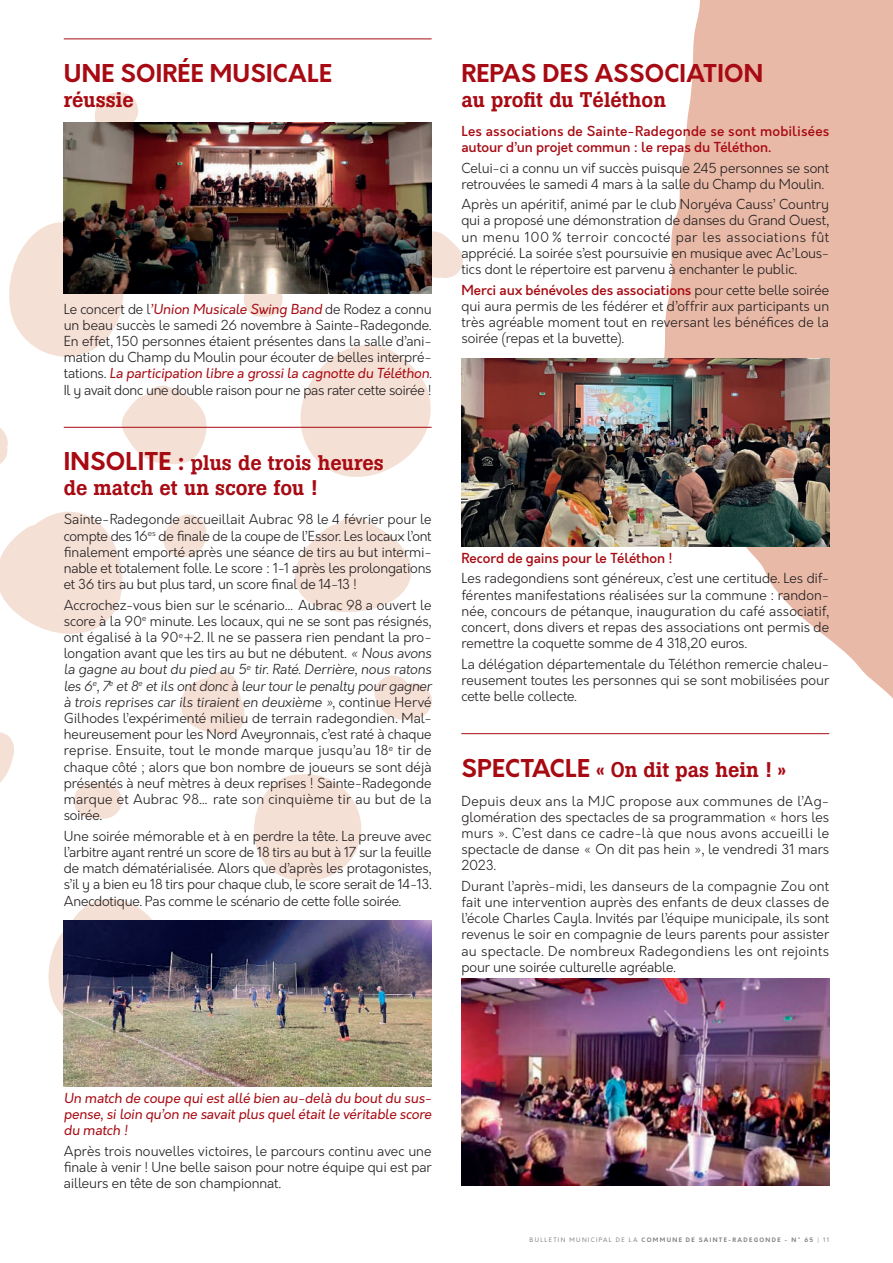
<style>
.page{position:relative;width:893px;height:1263px;background:#fff}
.page>*{position:absolute;margin:0;border:0;box-sizing:border-box;transform-origin:0 0}
.t1{font:700 24px "Orkney";letter-spacing:.01em;color:#a70a12}
.t2{font:500 21px/25.2px "Boton";color:#a70a12}
.t3{font:300 13.5px/16.2px "Orkney";letter-spacing:-.01em;color:#231f20;text-align:justify}
.t4{font:500 13.5px/16.2px "Orkney";color:#a70a12}
.t5{font:italic 13.5px/16.2px "Orkney";letter-spacing:-.01em;color:#a70a12;text-align:justify}
.t6{font:700 6px "Orkney";letter-spacing:.22em;color:#808285}
.s1{font-weight:400;font-style:italic;color:#a70a12}
.s2{font-family:"Orkney";font-weight:700;font-size:24px}
.s3{font-style:italic}
.s4{font-weight:500;color:#a70a12}
.s5{font-weight:400}
</style>
<div class="page">
<svg style="left:663px;top:0;width:230px;height:735px;fill:#e8b9a7"></svg>
<svg style="left:121px;top:385px;width:89px;height:79px"></svg>
<svg style="left:163px;top:514px;width:44px;height:43px"></svg>
<svg style="left:181px;top:671px;width:64px;height:64px"></svg>
<svg style="left:0;top:511px;width:123px;height:123px"></svg>
<svg style="left:48px;top:899px;width:131px;height:135px"></svg>
<svg style="left:0;top:732px;width:14px;height:51px"></svg>
<svg style="left:9px;top:212px;width:124px;height:145px"></svg>
<svg style="left:0;top:428px;width:8px;height:36px"></svg>
<svg style="left:74px;top:783px;width:48px;height:36px"></svg>
<svg style="left:95px;top:92px;width:43px;height:30px"></svg>
<svg style="left:254px;top:774px;width:108px;height:107px"></svg>
<svg style="left:374px;top:675px;width:58px;height:45px"></svg>
<svg style="left:226px;top:231px;width:283px;height:381px"></svg>
<hr style="left:64px;top:39px;width:368px;height:1px;background:#a70a12">
<hr style="left:64px;top:427px;width:368px;height:1px;background:#a70a12">
<img style="left:64px;top:122px;width:368px;height:171px">
<img style="left:64px;top:921px;width:368px;height:165px">
<hr style="left:461px;top:733px;width:368px;height:1px;background:#a70a12">
<img style="left:461px;top:359px;width:368px;height:188px">
<img style="left:461px;top:979px;width:368px;height:206px">
<h1 class="t1" style="left:64px;top:57px;width:270px">UNE SOIRÉE MUSICALE</h1>
<h2 class="t2" style="left:64px;top:87px;width:72px">réussie</h2>
<p class="t3" style="left:64px;top:301px;width:369px">Le concert de l<span class="s1">’Union Musicale Swing Band</span> de Rodez a connu un beau succès le samedi 26 novembre à Sainte-Radegonde.<br>En effet, 150 personnes étaient présentes dans la salle d’ani&shy;mation du Champ du Moulin pour écouter de belles interpré&shy;tations. <span class="s1">La participation libre a grossi la cagnotte du Téléthon</span>.<br>Il y avait donc une double raison pour ne pas rater cette soirée !</p>
<h2 class="t2" style="left:64px;top:450px;width:322px"><span class="s2">INSOLITE :</span> plus de trois heures de match et un score fou !</h2>
<p class="t3" style="left:64px;top:512px;width:369px">Sainte-Radegonde accueillait Aubrac 98 le 4 février pour le compte des 16<sup>es</sup> de finale de la coupe de l’Essor. Les locaux l’ont finalement emporté après une séance de tirs au but intermi&shy;nable et totalement folle. Le score : 1-1 après les prolongations et 36 tirs au but plus tard, un score final de 14-13 !</p>
<p class="t3" style="left:64px;top:597px;width:369px">Accrochez-vous bien sur le scénario… Aubrac 98 a ouvert le score à la 90<sup>e</sup> minute. Les locaux, qui ne se sont pas résignés, ont égalisé à la 90<sup>e</sup>+2. Il ne se passera rien pendant la pro&shy;longation avant que les tirs au but ne débutent. <span class="s3">« Nous avons la gagne au bout du pied au 5</span><sup>e</sup> <span class="s3">tir. Raté. Derrière, nous ratons les 6</span><sup>e</sup><span class="s3">, 7</span><sup>e</sup> <span class="s3">et 8</span><sup>e</sup> <span class="s3">et ils ont donc à leur tour le penalty pour gagner à trois reprises car ils tiraient en deuxième »</span>, continue Hervé Gilhodes l’expérimenté milieu de terrain radegondien. Mal&shy;heureusement pour les Nord Aveyronnais, c’est raté à chaque reprise. Ensuite, tout le monde marque jusqu’au 18<sup>e</sup> tir de chaque côté ; alors que bon nombre de joueurs se sont déjà présentés à neuf mètres à deux reprises ! Sainte-Radegonde marque et Aubrac 98… rate son cinquième tir au but de la soirée.</p>
<p class="t3" style="left:64px;top:828px;width:369px">Une soirée mémorable et à en perdre la tête. La preuve avec l’arbitre ayant rentré un score de 18 tirs au but à 17 sur la feuille de match dématérialisée. Alors que d’après les protagonistes, s’il y a bien eu 18 tirs pour chaque club, le score serait de 14-13.<br>Anecdotique. Pas comme le scénario de cette folle soirée.</p>
<h1 class="t1" style="left:461px;top:57px;width:303px">REPAS DES ASSOCIATION</h1>
<h2 class="t2" style="left:461px;top:87px;width:206px">au profit du Téléthon</h2>
<p class="t4" style="left:461px;top:123px;width:369px">Les associations de Sainte-Radegonde se sont mobilisées autour d’un projet commun : le repas du Téléthon.</p>
<p class="t3" style="left:461px;top:160px;width:369px">Celui-ci a connu un vif succès puisque 245 personnes se sont retrouvées le samedi 4 mars à la salle du Champ du Moulin.</p>
<p class="t3" style="left:461px;top:197px;width:369px">Après un apéritif, animé par le club Noryéva Causs’ Country qui a proposé une démonstration de danses du Grand Ouest, un menu 100 % terroir concocté par les associations fût apprécié. La soirée s’est poursuivie en musique avec Ac’Lous&shy;tics dont le répertoire est parvenu à enchanter le public.</p>
<p class="t3" style="left:461px;top:282px;width:369px"><span class="s4">Merci aux bénévoles des associations</span> pour cette belle soirée qui aura permis de les fédérer et d’offrir aux participants un très agréable moment tout en reversant les bénéfices de la soirée (repas et la buvette).</p>
<p class="t4" style="left:461px;top:550px;width:213px">Record de gains pour le Téléthon !</p>
<p class="t3" style="left:461px;top:571px;width:369px">Les radegondiens sont généreux, c’est une certitude. Les dif&shy;férentes manifestations réalisées sur la commune : randon&shy;née, concours de pétanque, inauguration du café associatif, concert, dons divers et repas des associations ont permis de remettre la coquette somme de 4 318,20 euros.</p>
<p class="t3" style="left:461px;top:656px;width:369px">La délégation départementale du Téléthon remercie chaleu&shy;reusement toutes les personnes qui se sont mobilisées pour cette belle collecte.</p>
<h2 class="t2" style="left:461px;top:757px;width:326px"><span class="s2">SPECTACLE</span> « On dit pas hein ! »</h2>
<p class="t3" style="left:461px;top:793px;width:369px">Depuis deux ans la MJC propose aux communes de l’Ag&shy;glomération des spectacles de sa programmation « hors les murs ». C’est dans ce cadre-là que nous avons accueilli le spectacle de danse « On dit pas hein », le vendredi 31 mars 2023.</p>
<p class="t3" style="left:461px;top:878px;width:369px">Durant l’après-midi, les danseurs de la compagnie Zou ont fait une intervention auprès des enfants de deux classes de l’école Charles Cayla. Invités par l’équipe municipale, ils sont revenus le soir en compagnie de leurs parents pour assister au spectacle. De nombreux Radegondiens les ont rejoints pour une soirée culturelle agréable.</p>
<p class="t5" style="left:64px;top:1090px;width:369px">Un match de coupe qui est allé bien au-delà du bout du sus&shy;pense, si loin qu’on ne savait plus quel était le véritable score du match !</p>
<p class="t3" style="left:64px;top:1143px;width:369px">Après trois nouvelles victoires, le parcours continu avec une finale à venir ! Une belle saison pour notre équipe qui est par ailleurs en tête de son championnat.</p>
<p class="t6" style="left:529px;top:1235px;width:301px"><span class="s5">BULLETIN MUNICIPAL DE LA</span> COMMUNE DE SAINTE-RADEGONDE - N° 65 <span class="s5">| 11</span></p>
</div>
